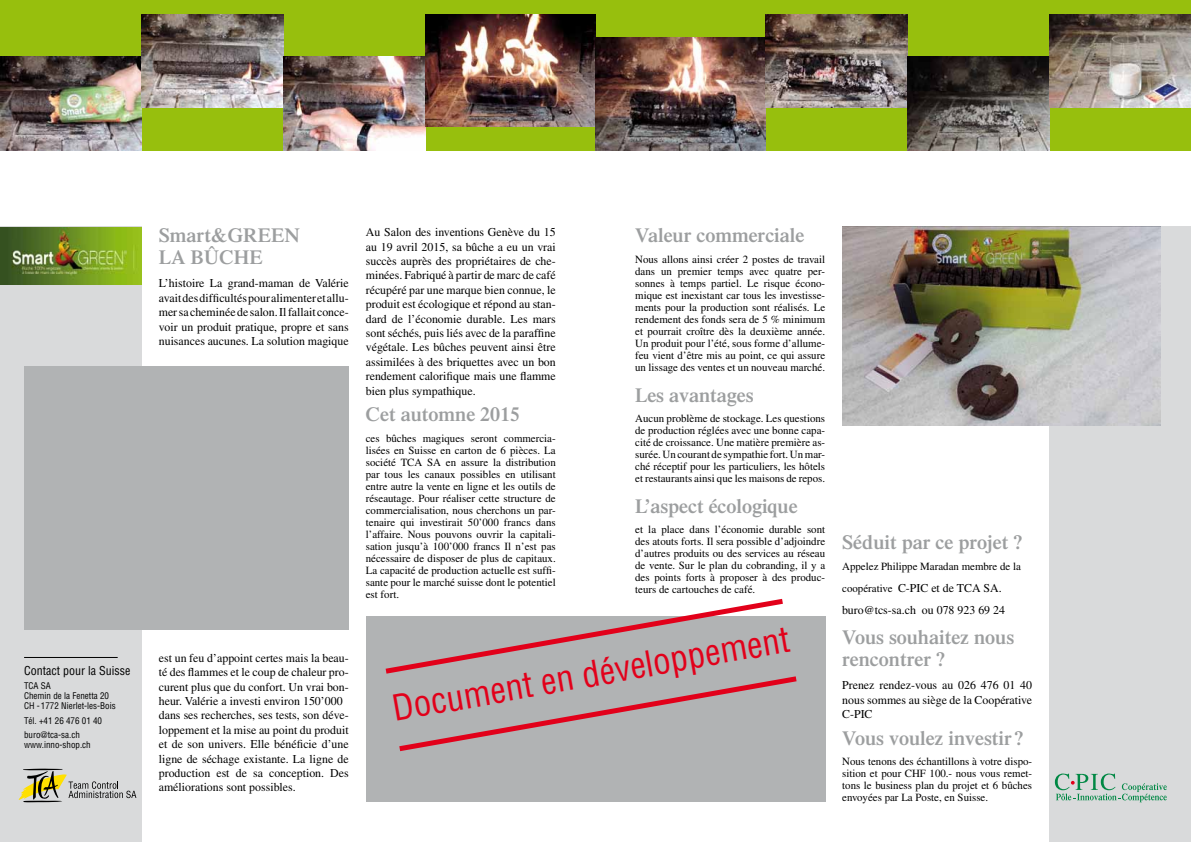
<style>
.page{position:relative;width:1191px;height:842px;background:#fff}
.page>*{position:absolute;margin:0;border:0;box-sizing:border-box;transform-origin:0 0}
.t1{font:condensed 35px "Helvetica";color:#e2001a}
.t2{font:600 20px/22px "Times";color:#9c9e9f}
.t3{font:12px/14.4px "Times";color:#000;text-align:justify}
.t4{font:condensed 12px "Helvetica";color:#000}
.t5{font:11px/12px "Times";color:#000;text-align:justify}
.t6{font:condensed 9px/10px "Helvetica";color:#000}
.s1{font-size:11px}
</style>
<div class="page">
<div style="left:0;top:227px;width:142px;height:615px;background:#d9dadb"></div>
<div style="left:1049px;top:227px;width:142px;height:615px;background:#d9dadb"></div>
<img style="left:0;top:228px;width:142px;height:57px">
<hr style="left:24px;top:657px;width:94px;height:1px;background:#000">
<div style="left:366px;top:617px;width:459px;height:185px;background:#b1b3b4"></div>
<img style="left:842px;top:227px;width:318px;height:198px">
<div style="left:24px;top:366px;width:325px;height:263px;background:#b1b3b4"></div>
<div style="left:0;top:0;width:1191px;height:150px;background:#97bf0d"></div>
<svg style="left:19px;top:769px;width:117px;height:33px"></svg>
<img style="left:0;top:57px;width:142px;height:93px">
<img style="left:142px;top:14px;width:141px;height:94px">
<img style="left:283px;top:57px;width:142px;height:93px">
<img style="left:425px;top:14px;width:170px;height:112px">
<img style="left:595px;top:38px;width:170px;height:112px">
<img style="left:765px;top:14px;width:142px;height:94px">
<img style="left:907px;top:57px;width:142px;height:93px">
<img style="left:1049px;top:14px;width:142px;height:94px">
<svg style="left:1054px;top:773px;width:112px;height:29px"></svg>
<svg style="left:380px;top:598px;width:422px;height:154px"></svg>
<p class="t4" style="left:24px;top:663px;width:108px">Contact pour la Suisse</p>
<p class="t6" style="left:24px;top:681px;width:93px">TCA SA<br>Chemin de la Fenetta 20<br>CH -1772 Nierlet-les-Bois</p>
<p class="t6" style="left:24px;top:713px;width:79px;line-height:14.3px">Tél. +41 26 476 01 40 buro@tca-sa.ch</p>
<p class="t6" style="left:24px;top:739px;width:68px">www.inno-shop.ch</p>
<h2 class="t2" style="left:159px;top:224px;width:143px">Smart&amp;GREEN la bûche</h2>
<p class="t3" style="left:159px;top:276px;width:191px">L’histoire La grand-maman de Valérie avait des difficultés pour alimenter et allu&shy;mer sa cheminée de salon. Il fallait conce&shy;voir un produit pratique, propre et sans nuisances aucunes. La solution magique</p>
<p class="t3" style="left:159px;top:650px;width:191px">est un feu d’appoint certes mais la beau&shy;té des flammes et le coup de chaleur pro&shy;curent plus que du confort. Un vrai bon&shy;heur. Valérie a investi environ 150’000 € dans ses recherches, ses tests, son déve&shy;loppement et la mise au point du produit et de son univers. Elle bénéficie d’une ligne de séchage existante. La ligne de production est de sa conception. Des améliorations sont possibles.</p>
<p class="t3" style="left:366px;top:225px;width:191px">Au Salon des inventions Genève du 15 au 19 avril 2015, sa bûche a eu un vrai succès auprès des propriétaires de che&shy;minées. Fabriqué à partir de marc de café récupéré par une marque bien connue, le produit est écologique et répond au stan&shy;dard de l’économie durable. Les mars sont séchés, puis liés avec de la paraffine végétale. Les bûches peuvent ainsi être assimilées à des briquettes avec un bon rendement calorifique mais une flamme bien plus sympathique.</p>
<h2 class="t2" style="left:366px;top:403px;width:156px">Cet automne 2015</h2>
<p class="t5" style="left:366px;top:432px;width:191px">ces bûches magiques seront commercia&shy;lisées en Suisse en carton de 6 pièces. La société TCA SA en assure la distribution par tous les canaux possibles en utilisant entre autre la vente en ligne et les outils de réseautage. Pour réaliser cette structure de commercialisation, nous cherchons un par&shy;tenaire qui investirait 50’000 francs dans l’affaire. Nous pouvons ouvrir la capitali&shy;sation jusqu’à 100’000 francs Il n’est pas nécessaire de disposer de plus de capitaux.<br>La capacité de production actuelle est suffi&shy;sante pour le marché suisse dont le potentiel est fort.</p>
<h2 class="t2" style="left:635px;top:224px;width:171px">Valeur commerciale</h2>
<p class="t5" style="left:635px;top:253px;width:191px">Nous allons ainsi créer 2 postes de travail dans un premier temps avec quatre per&shy;sonnes à temps partiel. Le risque écono&shy;mique est inexistant car tous les investisse&shy;ments pour la production sont réalisés. Le rendement des fonds sera de 5 % minimum et pourrait croître dès la deuxième année.<br>Un produit pour l’été, sous forme d’allume&shy;feu vient d’être mis au point, ce qui assure un lissage des ventes et un nouveau marché.</p>
<h2 class="t2" style="left:635px;top:383px;width:120px">Les avantages</h2>
<p class="t5" style="left:635px;top:412px;width:191px">Aucun problème de stockage. Les questions de production réglées avec une bonne capa&shy;cité de croissance. Une matière première as&shy;surée. Un courant de sympathie fort. Un mar&shy;ché réceptif pour les particuliers, les hôtels et restaurants ainsi que les maisons de repos.</p>
<h2 class="t2" style="left:635px;top:494px;width:164px">L’aspect écologique</h2>
<p class="t5" style="left:635px;top:523px;width:191px">et la place dans l’économie durable sont des atouts forts. Il sera possible d’adjoindre d’autres produits ou des services au réseau de vente. Sur le plan du cobranding, il y a des points forts à proposer à des produc&shy;teurs de cartouches de café.</p>
<h2 class="t2" style="left:842px;top:531px;width:181px">Séduit par ce projet ?</h2>
<p class="t5" style="left:842px;top:560px;width:180px">Appelez Philippe Maradan membre de la</p>
<p class="t3" style="left:842px;top:577px;width:164px;line-height:22px"><span class="s1">coopérative</span> C-PIC et de TCA SA . buro@tcs-sa.ch ou 078 923 69 24</p>
<h2 class="t2" style="left:842px;top:626px;width:173px">Vous souhaitez nous rencontrer ?</h2>
<p class="t3" style="left:842px;top:678px;width:191px">Prenez rendez-vous au 026 476 01 40 nous sommes au siège de la Coopérative C-PIC</p>
<h2 class="t2" style="left:842px;top:726px;width:183px">Vous voulez investir ?</h2>
<p class="t5" style="left:842px;top:755px;width:191px">Nous tenons des échantillons à votre dispo&shy;sition et pour CHF 100.- nous vous remet&shy;tons le business plan du projet et 6 bûches envoyées par La Poste, en Suisse.</p>
<h1 class="t1" style="left:389px;top:687px;width:404px;rotate:-10deg">Document en développement</h1>
</div>
